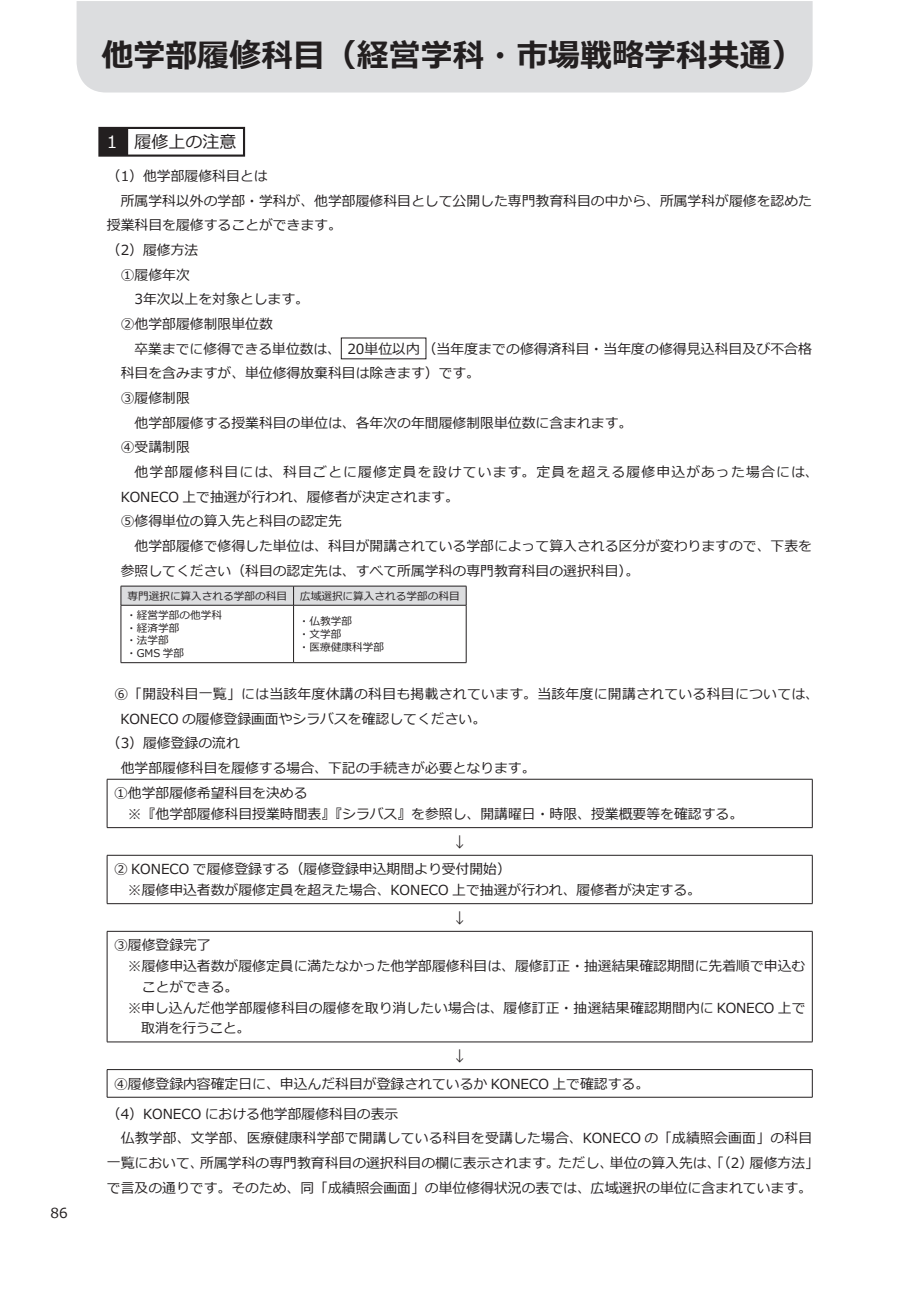
<style>
.page{position:relative;width:919px;height:1289px;background:#fff}
.page>*{position:absolute;margin:0;border:0;box-sizing:border-box;transform-origin:0 0}
.t1{font:700 31.95px "Meiryo";color:#231f20}
.t2{font:16.95px "Meiryo";color:#231f20}
.t3{font:13.8px/24.6px "Meiryo";color:#231f20}
.t4{font:13.8px "Meiryo";letter-spacing:.02em;color:#231f20}
.t5{font:13.8px "Meiryo";letter-spacing:.085em;color:#231f20}
.t6{font:10.65px/12.8px "Meiryo";color:#231f20}
.s1{color:#fff}
</style>
<div class="page">
<div style="left:77px;top:1px;width:735px;height:91px;background:#dcdddf"></div>
<div style="left:98px;top:127px;width:147px;height:30px;background:#231f20"></div>
<div style="left:128px;top:129px;width:115px;height:25px;background:#fff"></div>
<hr style="left:121px;top:662px;width:172px;height:1px;background:#231f20">
<hr style="left:293px;top:662px;width:173px;height:1px;background:#231f20">
<svg style="left:121px;top:586px;width:346px;height:19px;background:#d5d6d7"></svg>
<hr style="left:293px;top:586px;width:173px;height:1px;background:#231f20">
<hr style="left:121px;top:605px;width:172px;height:1px;background:#231f20">
<hr style="left:121px;top:605px;width:1px;height:57px;background:#231f20">
<hr style="left:293px;top:605px;width:173px;height:1px;background:#231f20">
<hr style="left:293px;top:605px;width:1px;height:57px;background:#231f20">
<hr style="left:466px;top:605px;width:1px;height:57px;background:#231f20">
<hr style="left:107px;top:827px;width:705px;height:1px;background:#231f20">
<hr style="left:107px;top:779px;width:705px;height:1px;background:#231f20">
<hr style="left:107px;top:779px;width:1px;height:48px;background:#231f20">
<hr style="left:812px;top:779px;width:1px;height:48px;background:#231f20">
<hr style="left:107px;top:855px;width:1px;height:48px;background:#231f20">
<hr style="left:812px;top:855px;width:1px;height:48px;background:#231f20">
<hr style="left:107px;top:931px;width:1px;height:110px;background:#231f20">
<hr style="left:812px;top:931px;width:1px;height:110px;background:#231f20">
<svg style="left:107px;top:1070px;width:1px;height:26px"></svg>
<svg style="left:812px;top:1069px;width:1px;height:27px"></svg>
<hr style="left:107px;top:1096px;width:705px;height:1px;background:#231f20">
<hr style="left:107px;top:855px;width:705px;height:1px;background:#231f20">
<hr style="left:107px;top:903px;width:705px;height:1px;background:#231f20">
<hr style="left:107px;top:931px;width:705px;height:1px;background:#231f20">
<hr style="left:107px;top:1041px;width:705px;height:1px;background:#231f20">
<hr style="left:107px;top:1069px;width:705px;height:1px;background:#231f20">
<p class="t3" style="left:50px;top:1201px;width:19px">86</p>
<h1 class="t1" style="left:102px;top:33px;width:703px">他学部履修科目（経営学科・市場戦略学科共通）</h1>
<p class="t2" style="left:107px;top:130px;width:131px"><span class="s1">1</span>　履修上の注意</p>
<p class="t3" style="left:107px;top:164px;width:162px">（1）他学部履修科目とは</p>
<p class="t3" style="left:121px;top:189px;width:692px">所属学科以外の学部・学科が、他学部履修科目として公開した専門教育科目の中から、所属学科が履修を認めた</p>
<p class="t3" style="left:107px;top:214px;width:236px">授業科目を履修することができます。</p>
<p class="t3" style="left:107px;top:238px;width:93px">（2）履修方法</p>
<p class="t3" style="left:121px;top:263px;width:71px">①履修年次</p>
<p class="t3" style="left:134px;top:288px;width:176px">3年次以上を対象とします。</p>
<p class="t3" style="left:121px;top:312px;width:154px">②他学部履修制限単位数</p>
<p class="t3" style="left:134px;top:337px;width:679px">卒業までに修得できる単位数は、 20単位以内（当年度までの修得済科目・当年度の修得見込科目及び不合格</p>
<p class="t3" style="left:121px;top:362px;width:360px">科目を含みますが、単位修得放棄科目は除きます）です。</p>
<p class="t3" style="left:121px;top:386px;width:71px">③履修制限</p>
<p class="t3" style="left:134px;top:411px;width:499px">他学部履修する授業科目の単位は、各年次の年間履修制限単位数に含まれます。</p>
<p class="t3" style="left:121px;top:436px;width:71px">④受講制限</p>
<p class="t5" style="left:134px;top:462px;width:685px">他学部履修科目には、科目ごとに履修定員を設けています。定員を超える履修申込があった場合には、</p>
<p class="t3" style="left:121px;top:485px;width:339px">KONECO 上で抽選が行われ、履修者が決定されます。</p>
<p class="t3" style="left:121px;top:510px;width:223px">⑤修得単位の算入先と科目の認定先</p>
<p class="t3" style="left:107px;top:534px;width:706px">　　他学部履修で修得した単位は、科目が開講されている学部によって算入される区分が変わりますので、下表を</p>
<p class="t3" style="left:121px;top:559px;width:520px">参照してください（科目の認定先は、すべて所属学科の専門教育科目の選択科目）。</p>
<p class="t6" style="left:126px;top:586px;width:335px;line-height:19.2px">専門選択に算入される学部の科目 広域選択に算入される学部の科目・経営学部の他学科</p>
<p class="t6" style="left:126px;top:622px;width:59px">・経済学部・法学部・GMS 学部</p>
<p class="t6" style="left:299px;top:615px;width:87px">・仏教学部<br>・文学部<br>・医療健康科学部</p>
<p class="t4" style="left:114px;top:684px;width:706px">⑥「開設科目一覧」には当該年度休講の科目も掲載されています。当該年度に開講されている科目については、</p>
<p class="t3" style="left:120px;top:707px;width:367px">KONECO の履修登録画面やシラバスを確認してください。</p>
<p class="t3" style="left:107px;top:731px;width:134px">（3）履修登録の流れ</p>
<p class="t3" style="left:121px;top:756px;width:416px">他学部履修科目を履修する場合、下記の手続きが必要となります。</p>
<p class="t3" style="left:114px;top:781px;width:195px">①他学部履修希望科目を決める</p>
<p class="t3" style="left:114px;top:802px;width:630px">　※『他学部履修科目授業時間表』『シラバス』を参照し、開講曜日・時限、授業概要等を確認する。</p>
<p class="t3" style="left:453px;top:830px;width:15px">↓</p>
<p class="t3" style="left:114px;top:857px;width:398px">② KONECO で履修登録する（履修登録申込期間より受付開始）</p>
<p class="t3" style="left:114px;top:878px;width:588px">　※履修申込者数が履修定員を超えた場合、KONECO 上で抽選が行われ、履修者が決定する。</p>
<p class="t3" style="left:453px;top:906px;width:15px">↓</p>
<p class="t3" style="left:114px;top:933px;width:98px">③履修登録完了</p>
<p class="t3" style="left:114px;top:954px;width:692px">　※履修申込者数が履修定員に満たなかった他学部履修科目は、履修訂正・抽選結果確認期間に先着順で申込む</p>
<p class="t3" style="left:142px;top:975px;width:98px">ことができる。</p>
<p class="t3" style="left:114px;top:996px;width:693px">　※申し込んだ他学部履修科目の履修を取り消したい場合は、履修訂正・抽選結果確認期間内に KONECO 上で</p>
<p class="t3" style="left:141px;top:1016px;width:111px">取消を行うこと。</p>
<p class="t3" style="left:114px;top:1042px;width:536px;line-height:27.6px;text-indent:339px">↓<br>④履修登録内容確定日に、申込んだ科目が登録されているか KONECO 上で確認する。</p>
<p class="t3" style="left:107px;top:1101px;width:713px">（4）KONECO における他学部履修科目の表示<br>　仏教学部、文学部、医療健康科学部で開講している科目を受講した場合、KONECO の「成績照会画面」の科目一覧において、所属学科の専門教育科目の選択科目の欄に表示されます。ただし、単位の算入先は、「（2）履修方法」で言及の通りです。そのため、同「成績照会画面」の単位修得状況の表では、広域選択の単位に含まれています。</p>
</div>
